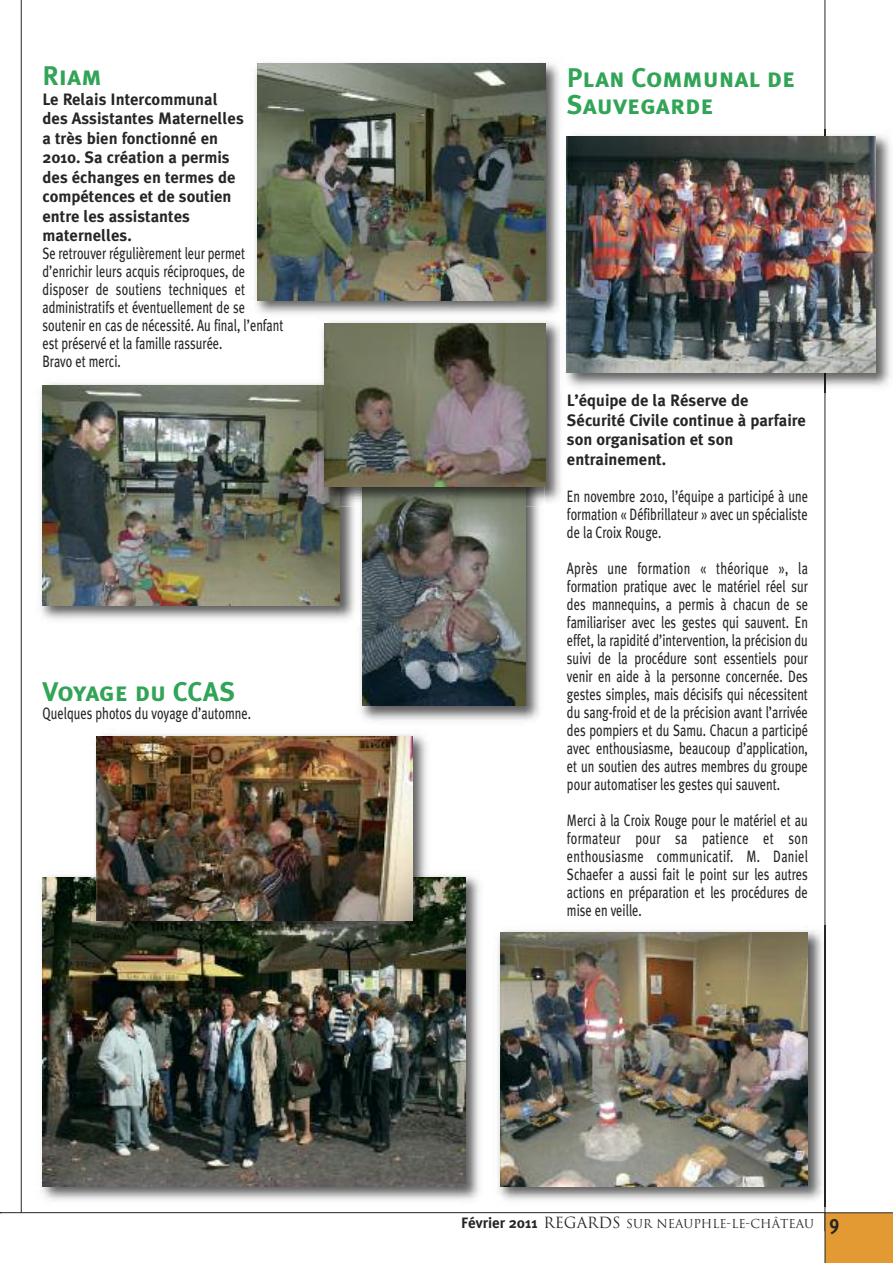
<style>
.page{position:relative;width:893px;height:1263px;background:#fff}
.page>*{position:absolute;margin:0;border:0;box-sizing:border-box;transform-origin:0 0}
.t1{font:27px/27px "Meta Plus Bold Caps";color:#32a457}
.t2{font:16.5px/18px "Meta Plus";color:#272627;text-align:justify;scale:.75 1}
.t3{font:700 16.5px/19.5px "Meta Plus";color:#272627}
.t4{font:12px "Trajan";color:#272627}
.s1{font-family:"Meta Plus";font-weight:700;font-size:15px}
.s2{font-size:15px}
.s3{font-family:"Meta Plus";font-weight:700;font-size:21px}
</style>
<div class="page">
<img style="left:360px;top:507px;width:179px;height:214px">
<img style="left:362px;top:507px;width:163px;height:199px">
<hr style="left:825px;top:0;width:1px;height:1231px;background:#272627">
<div style="left:825px;top:1212px;width:68px;height:51px;background:#e39a33"></div>
<hr style="left:0;top:1212px;width:825px;height:1px;background:#272627">
<hr style="left:21px;top:0;width:1px;height:1213px;background:#272627">
<img style="left:566px;top:130px;width:325px;height:262px">
<img style="left:825px;top:130px;width:1px;height:262px">
<img style="left:567px;top:136px;width:309px;height:237px">
<img style="left:255px;top:62px;width:305px;height:258px">
<img style="left:257px;top:64px;width:289px;height:237px">
<img style="left:40px;top:383px;width:315px;height:237px">
<img style="left:43px;top:386px;width:297px;height:219px">
<img style="left:41px;top:875px;width:439px;height:326px">
<img style="left:43px;top:877px;width:422px;height:309px">
<img style="left:498px;top:925px;width:327px;height:281px">
<img style="left:500px;top:932px;width:308px;height:254px">
<img style="left:90px;top:734px;width:342px;height:206px">
<img style="left:97px;top:737px;width:316px;height:183px">
<img style="left:322px;top:321px;width:239px;height:181px">
<img style="left:360px;top:487px;width:185px;height:20px">
<img style="left:362px;top:487px;width:163px;height:20px">
<img style="left:318px;top:316px;width:242px;height:3px">
<img style="left:318px;top:379px;width:42px;height:128px">
<img style="left:318px;top:386px;width:22px;height:121px">
<img style="left:325px;top:323px;width:221px;height:164px">
<h1 class="t1" style="left:43px;top:62px;width:60px">Riam</h1>
<p class="t3" style="left:43px;top:89px;width:203px">Le Relais Intercommunal des Assistantes Maternelles a très bien fonctionné en<br>2010. Sa création a permis des échanges en termes de compétences et de soutien entre les assistantes maternelles.</p>
<p class="t2" style="left:43px;top:244px;width:323px;text-align:left">Se retrouver régulièrement leur permet d’enrichir leurs acquis réciproques, de disposer de soutiens techniques et administratifs et éventuellement de se soutenir en cas de nécessité. Au final, l’enfant est préservé et la famille rassurée.<br>Bravo et merci.</p>
<h1 class="t1" style="left:43px;top:678px;width:194px">Voyage du CCAS</h1>
<p class="t2" style="left:43px;top:704px;width:279px">Quelques photos du voyage d’automne.</p>
<h1 class="t1" style="left:567px;top:64px;width:230px">Plan Communal de<br>Sauvegarde</h1>
<p class="t3" style="left:567px;top:391px;width:240px">L’équipe de la Réserve de<br>Sécurité Civile continue à parfaire son organisation et son entrainement.</p>
<p class="t2" style="left:567px;top:488px;width:323px">En novembre 2010, l’équipe a participé à une formation « Défibrillateur » avec un spécialiste de la Croix Rouge.</p>
<p class="t2" style="left:567px;top:560px;width:323px">Après une formation « théorique », la formation pratique avec le matériel réel sur des mannequins, a permis à chacun de se familiariser avec les gestes qui sauvent. En effet, la rapidité d’intervention, la précision du suivi de la procédure sont essentiels pour venir en aide à la personne concernée. Des gestes simples, mais décisifs qui nécessitent du sang-froid et de la précision avant l’arrivée des pompiers et du Samu. Chacun a participé avec enthousiasme, beaucoup d’application, et un soutien des autres membres du groupe pour automatiser les gestes qui sauvent.</p>
<p class="t2" style="left:567px;top:812px;width:323px">Merci à la Croix Rouge pour le matériel et au formateur pour sa patience et son enthousiasme communicatif. M. Daniel Schaefer a aussi fait le point sur les autres actions en préparation et les procédures de mise en veille.</p>
<p class="t4" style="left:461px;top:1217px;width:380px"><span class="s1">Février 2011</span> <span class="s2">REGARDS</span> SUR NEAUPHLE-LE-CHÂTEAU <span class="s3">9</span></p>
</div>
